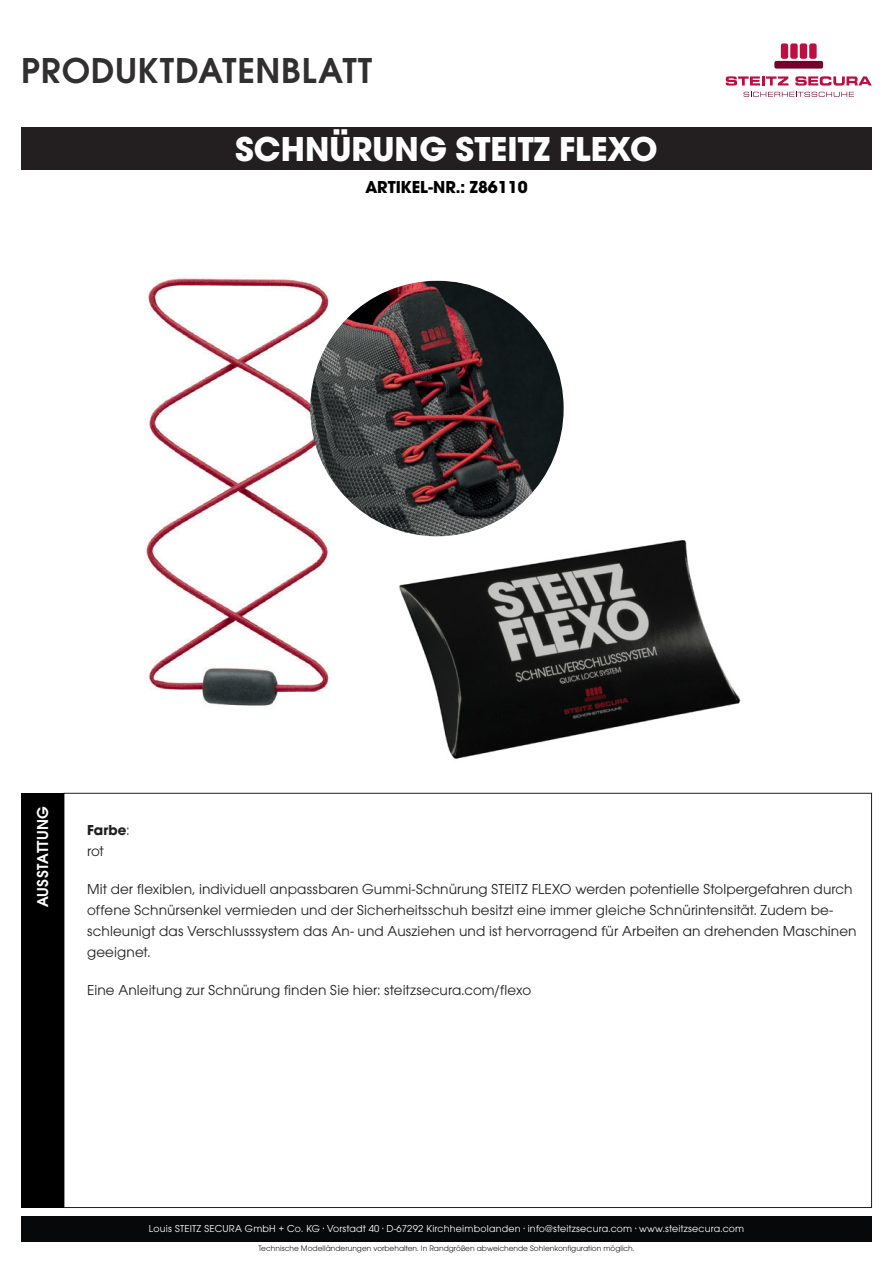
<style>
.page{position:relative;width:893px;height:1263px;background:#fff}
.page>*{position:absolute;margin:0;border:0;box-sizing:border-box;transform-origin:0 0}
.t1{font:600 37.5px "Avant Gard Goth EF";letter-spacing:.02em;color:#312f30}
.t2{font:700 36px "Avant Gard Goth EF";color:#fff}
.t3{font:700 18px "Avant Gard Goth EF";color:#000001}
.t4{font:600 16.5px "Avant Gard Goth EF";letter-spacing:.02em;color:#fff}
.t5{font:15px/21px "Avant Gard Goth EF";letter-spacing:.005em;color:#231f20}
.t6{font:700 15px/21px "Avant Gard Goth EF";letter-spacing:.01em;color:#231f20}
.t7{font:10.5px "Avant Gard Goth EF";letter-spacing:.02em;color:#fff}
.t8{font:8.25px "Avant Gard Goth EF";color:#231f20}
.s1{font-weight:400}
</style>
<div class="page">
<div style="left:21px;top:1216px;width:851px;height:26px;background:#070809"></div>
<svg style="left:726px;top:76px;width:62px;height:10px"></svg>
<svg style="left:795px;top:76px;width:77px;height:10px"></svg>
<div style="left:774px;top:61px;width:49px;height:8px;background:#75012a;border-radius:2px"></div>
<div style="left:781px;top:43px;width:7px;height:16px;background:#bc0e41;border-radius:2px"></div>
<div style="left:790px;top:43px;width:8px;height:16px;background:#bc0e41;border-radius:2px"></div>
<div style="left:800px;top:43px;width:7px;height:16px;background:#bc0e41;border-radius:2px"></div>
<div style="left:809px;top:43px;width:8px;height:16px;background:#bc0e41;border-radius:2px"></div>
<svg style="left:744px;top:92px;width:110px;height:5px"></svg>
<div style="left:21px;top:128px;width:851px;height:42px;background:#231f20"></div>
<div style="left:21px;top:793px;width:43px;height:415px;background:#000001"></div>
<img style="left:399px;top:536px;width:342px;height:223px">
<img style="left:146px;top:278px;width:183px;height:428px">
<img style="left:310px;top:281px;width:254px;height:255px">
<h1 class="t1" style="left:21px;top:48px;width:353px">PRODUKTDATENBLATT</h1>
<h2 class="t2" style="left:235px;top:127px;width:424px">SCHNÜRUNG STEITZ FLEXO</h2>
<p class="t3" style="left:365px;top:176px;width:164px">ARTIKEL-NR.: Z86110</p>
<p class="t4" style="left:33px;top:907px;width:103px;rotate:-90deg">AUSSTATTUNG</p>
<p class="t6" style="left:87px;top:819px;width:44px">Farbe<span class="s1">: rot</span></p>
<p class="t5" style="left:87px;top:878px;width:771px">Mit der flexiblen, individuell anpassbaren Gummi-Schnürung STEITZ FLEXO werden potentielle Stolpergefahren durch offene Schnürsenkel vermieden und der Sicherheitsschuh besitzt eine immer gleiche Schnürintensität. Zudem be&shy;schleunigt das Verschlusssystem das An- und Ausziehen und ist hervorragend für Arbeiten an drehenden Maschinen geeignet.</p>
<p class="t5" style="left:87px;top:979px;width:445px">Eine Anleitung zur Schnürung finden Sie hier: steitzsecura.com/flexo</p>
<p class="t7" style="left:149px;top:1223px;width:597px">Louis STEITZ SECURA GmbH + Co. KG · Vorstadt 40 · D-67292 Kirchheimbolanden · info@steitzsecura.com · www.steitzsecura.com</p>
<p class="t8" style="left:258px;top:1244px;width:378px">Technische Modelländerungen vorbehalten. In Randgrößen abweichende Sohlenkonfiguration möglich.</p>
</div>
